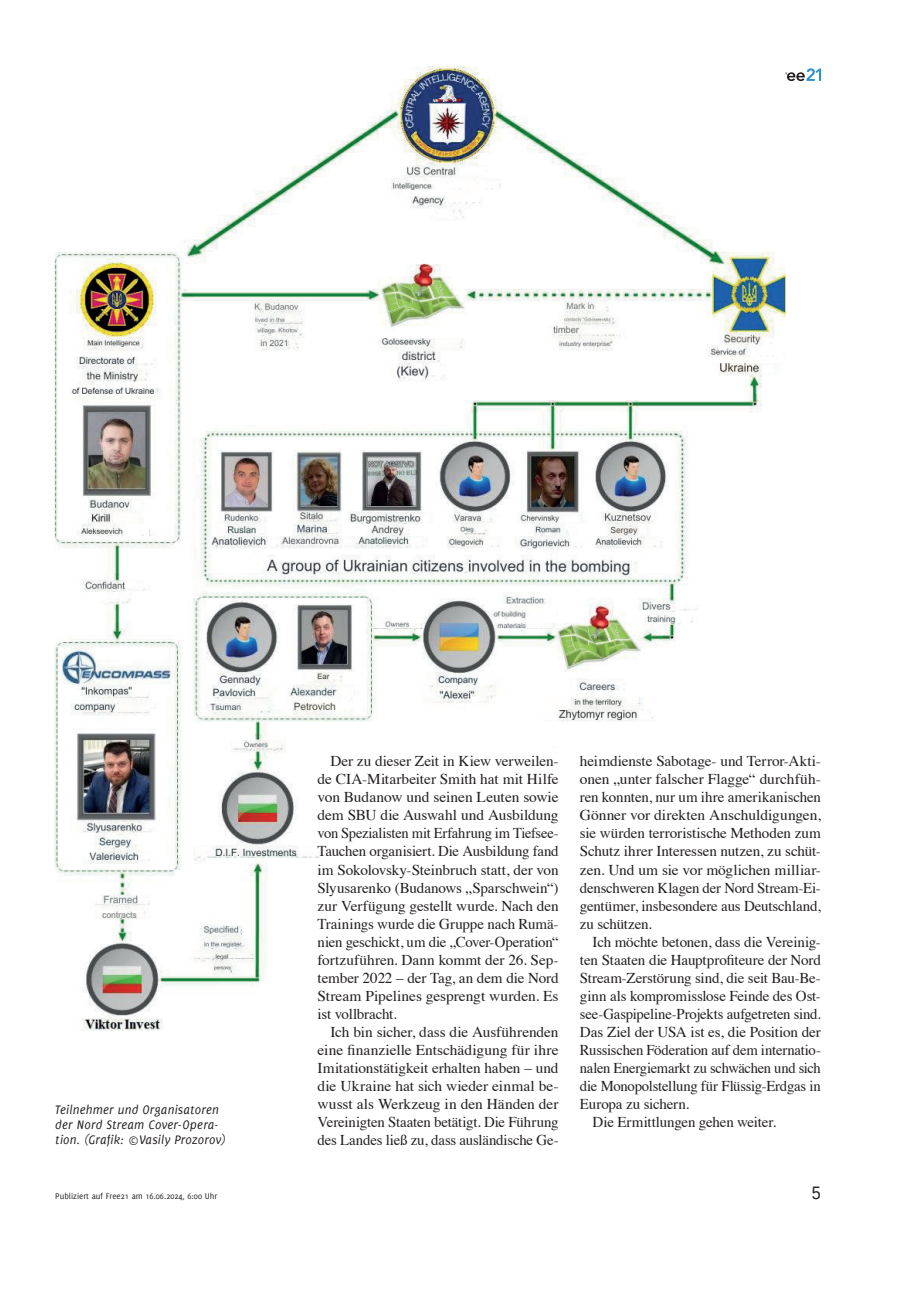
<style>
.page{position:relative;width:906px;height:1289px;background:#fff}
.page>*{position:absolute;margin:0;border:0;box-sizing:border-box;transform-origin:0 0}
.t1{font:18px "Liberation Sans";color:#231f20;scale:.9 1}
.t2{font:15px/18px "Times";letter-spacing:-.015em;color:#231f20;text-align:justify}
.t3{font:italic 13.5px/15px "Delicious";letter-spacing:.015em;color:#231f20}
.t4{font:9px "Delicious";color:#231f20}
</style>
<div class="page">
<svg style="left:785px;top:68px;width:36px;height:13px"></svg>
<img style="left:54px;top:66px;width:731px;height:965px">
<p class="t3" style="left:55px;top:1102px;width:171px">Teilnehmer und Organisatoren der Nord Stream Cover-Opera&shy;tion. (Grafik: ©Vasily Prozorov)</p>
<p class="t2" style="left:317px;top:751px;width:242px;text-indent:13px">Der zu dieser Zeit in Kiew verweilen&shy;de CIA-Mitarbeiter Smith hat mit Hilfe von Budanow und seinen Leuten sowie dem SBU die Auswahl und Ausbildung von Spezialisten mit Erfahrung im Tiefsee-Tauchen organisiert. Die Ausbildung fand im Sokolovsky-Steinbruch statt, der von Slyusarenko (Budanows „Sparschwein“) zur Verfügung gestellt wurde. Nach den Trainings wurde die Gruppe nach Rumä&shy;nien geschickt, um die „Cover-Operation“ fortzuführen. Dann kommt der 26. Sep&shy;tember 2022 – der Tag, an dem die Nord Stream Pipelines gesprengt wurden. Es ist vollbracht.</p>
<p class="t2" style="left:317px;top:1021px;width:242px;text-indent:13px">Ich bin sicher, dass die Ausführenden eine finanzielle Entschädigung für ihre Imitationstätigkeit erhalten haben – und die Ukraine hat sich wieder einmal be&shy;wusst als Werkzeug in den Händen der Vereinigten Staaten betätigt. Die Führung des Landes ließ zu, dass ausländische Ge-</p>
<p class="t2" style="left:580px;top:751px;width:242px">heimdienste Sabotage- und Terror-Akti&shy;onen „unter falscher Flagge“ durchfüh&shy;ren konnten, nur um ihre amerikanischen Gönner vor direkten Anschuldigungen, sie würden terroristische Methoden zum Schutz ihrer Interessen nutzen, zu schüt&shy;zen. Und um sie vor möglichen milliar&shy;denschweren Klagen der Nord Stream-Ei&shy;gentümer, insbesondere aus Deutschland, zu schützen.</p>
<p class="t2" style="left:592px;top:931px;width:230px">Ich möchte betonen, dass die Vereinig-</p>
<p class="t2" style="left:580px;top:949px;width:242px">ten Staaten die Hauptprofiteure der Nord</p>
<p class="t2" style="left:580px;top:967px;width:242px">Stream-Zerstörung sind, die seit Bau-Be-</p>
<p class="t2" style="left:580px;top:985px;width:242px">ginn als kompromisslose Feinde des Ost-</p>
<p class="t2" style="left:580px;top:1003px;width:242px">see-Gaspipeline-Projekts aufgetreten sind.</p>
<p class="t2" style="left:580px;top:1021px;width:242px">Das Ziel der USA ist es, die Position der</p>
<p class="t2" style="left:580px;top:1039px;width:242px">Russischen Föderation auf dem internatio-</p>
<p class="t2" style="left:580px;top:1057px;width:242px">nalen Energiemarkt zu schwächen und sich</p>
<p class="t2" style="left:580px;top:1075px;width:242px">die Monopolstellung für Flüssig-Erdgas in</p>
<p class="t2" style="left:580px;top:1093px;width:111px">Europa zu sichern.</p>
<p class="t2" style="left:592px;top:1111px;width:185px">Die Ermittlungen gehen weiter.</p>
<p class="t4" style="left:55px;top:1190px;width:163px">Publiziert auf Free21 am 16.06.2024, 6:00 Uhr</p>
<p class="t1" style="left:812px;top:1181px;width:12px">5</p>
</div>
